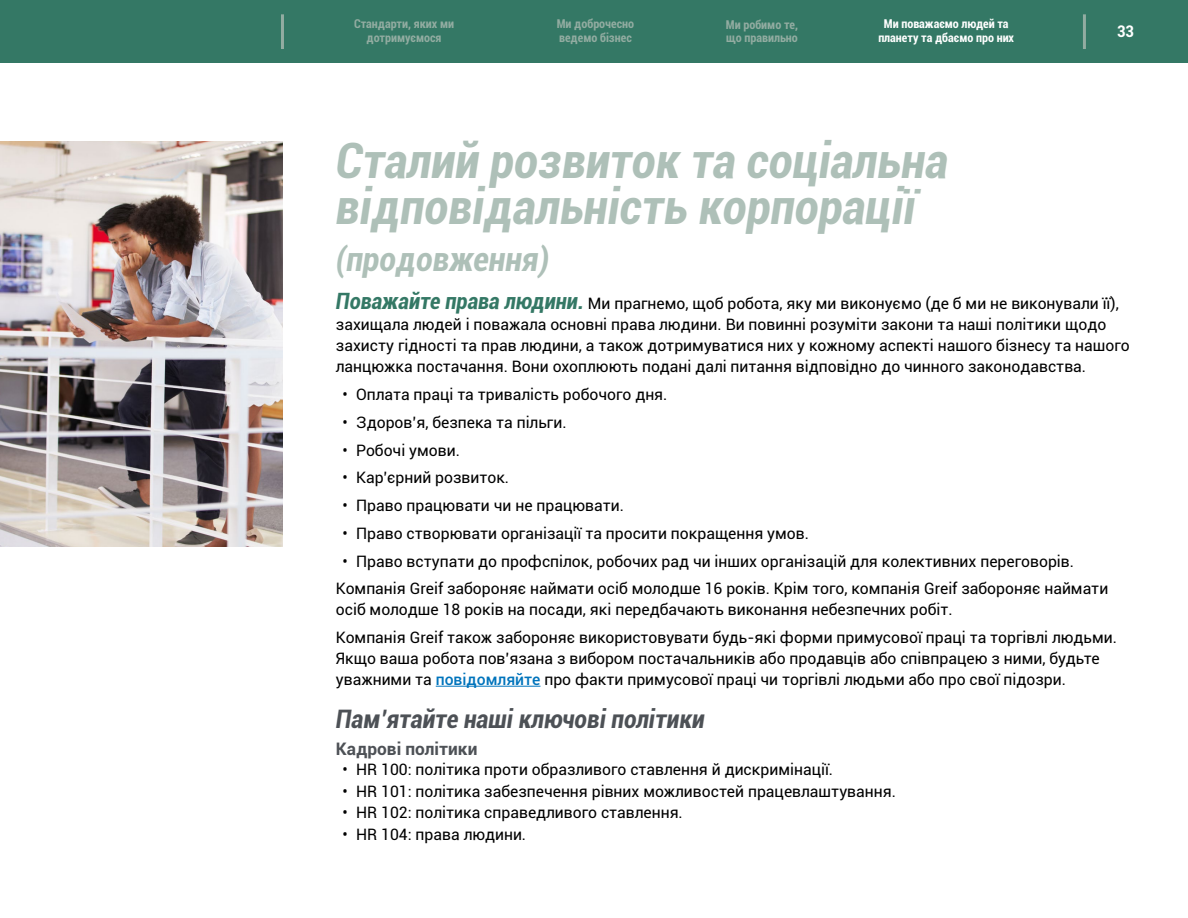
<style>
.page{position:relative;width:1188px;height:918px;background:#fff}
.page>*{position:absolute;margin:0;border:0;box-sizing:border-box;transform-origin:0 0}
.t1{font:italic 700 condensed 48.75px/46.5px "Roboto";color:#aec0b8}
.t2{font:italic 700 condensed 33.75px "Roboto";color:#aec0b8}
.t3{font:italic 700 condensed 25.5px "Roboto";color:#4d5156}
.t4{font:700 17.25px "Roboto";color:#4d5156}
.t5{font:700 condensed 16.05px "Roboto";color:#fff}
.t6{font:15.75px/21px "Roboto";color:#000}
.t7{font:700 condensed 12.15px/13.5px "Roboto";color:#92aca1}
.t8{font:700 condensed 12.15px/13.5px "Roboto";color:#fff;text-align:center}
.s1{font-weight:700;font-style:italic;font-stretch:condensed;font-size:22.5px;color:#347865}
.s2{font-weight:500;color:#0074bc}
</style>
<div class="page">
<div style="left:0;top:0;width:1188px;height:63px;background:#347865"></div>
<hr style="left:281px;top:14px;width:3px;height:35px;background:#92aca1">
<hr style="left:1083px;top:14px;width:3px;height:35px;background:#92aca1">
<hr style="left:436px;top:686px;width:104px;height:1px;background:#0074bc">
<img style="left:0;top:141px;width:282px;height:405px">
<p class="t7" style="left:354px;top:17px;width:102px;text-align:center">Стандарти, яких ми дотримуємося</p>
<p class="t7" style="left:557px;top:17px;width:79px">Ми доброчесно ведемо бізнес</p>
<p class="t7" style="left:726px;top:17px;width:74px">Ми робимо те, що правильно</p>
<p class="t8" style="left:878px;top:17px;width:137px">Ми поважаємо людей та планету та дбаємо про них</p>
<p class="t5" style="left:1117px;top:20px;width:18px">33</p>
<h1 class="t1" style="left:336px;top:135px;width:614px">Сталий розвиток та соціальна відповідальність корпорації</h1>
<h2 class="t2" style="left:336px;top:235px;width:215px">(продовження)</h2>
<p class="t6" style="left:336px;top:293px;width:795px"><span class="s1">Поважайте права людини.</span> Ми прагнемо, щоб робота, яку ми виконуємо (де б ми не виконували її), захищала людей і поважала основні права людини. Ви повинні розуміти закони та наші політики щодо захисту гідності та прав людини, а також дотримуватися них у кожному аспекті нашого бізнесу та нашого ланцюжка постачання. Вони охоплюють подані далі питання відповідно до чинного законодавства.</p>
<p class="t6" style="left:343px;top:383px;width:326px">• Оплата праці та тривалість робочого дня.</p>
<p class="t6" style="left:343px;top:411px;width:225px">• Здоров’я, безпека та пільги.</p>
<p class="t6" style="left:343px;top:439px;width:119px">• Робочі умови.</p>
<p class="t6" style="left:343px;top:467px;width:168px">• Кар’єрний розвиток.</p>
<p class="t6" style="left:343px;top:494px;width:283px">• Право працювати чи не працювати.</p>
<p class="t6" style="left:343px;top:522px;width:468px">• Право створювати організації та просити покращення умов.</p>
<p class="t6" style="left:336px;top:546px;width:774px;line-height:27.8px;text-indent:7px">• Право вступати до профспілок, робочих рад чи інших організацій для колективних переговорів.<br>Компанія Greif забороняє наймати осіб молодше 16 років. Крім того, компанія Greif забороняє наймати</p>
<p class="t6" style="left:336px;top:595px;width:783px;line-height:27.8px">осіб молодше 18 років на посади, які передбачають виконання небезпечних робіт.<br>Компанія Greif також забороняє використовувати будь-які форми примусової праці та торгівлі людьми.</p>
<p class="t6" style="left:336px;top:647px;width:765px">Якщо ваша робота пов’язана з вибором постачальників або продавців або співпрацею з ними, будьте уважними та <span class="s2">повідомляйте</span> про факти примусової праці чи торгівлі людьми або про свої підозри.</p>
<h3 class="t3" style="left:336px;top:701px;width:370px">Пам’ятайте наші ключові політики</h3>
<p class="t4" style="left:336px;top:736px;width:143px">Кадрові політики</p>
<p class="t6" style="left:343px;top:758px;width:492px">• HR 100: політика проти образливого ставлення й дискримінації.</p>
<p class="t6" style="left:343px;top:780px;width:555px">• HR 101: політика забезпечення рівних можливостей працевлаштування.</p>
<p class="t6" style="left:343px;top:802px;width:342px">• HR 102: політика справедливого ставлення.</p>
<p class="t6" style="left:343px;top:823px;width:185px">• HR 104: права людини.</p>
</div>
